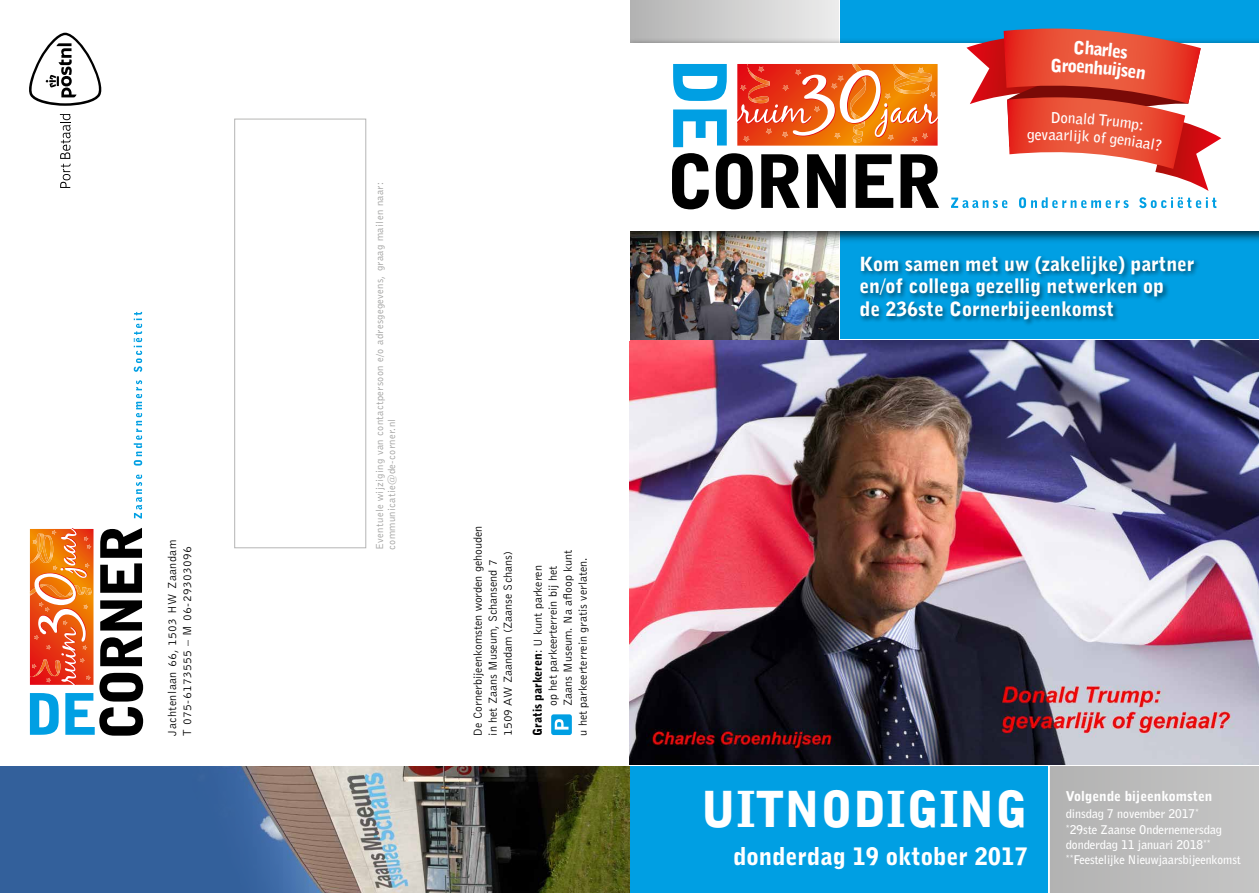
<style>
.page{position:relative;width:1259px;height:893px;background:#fff}
.page>*{position:absolute;margin:0;border:0;box-sizing:border-box;transform-origin:0 0}
.t1{font:900 49.5px "Bell Gothic BT";letter-spacing:.005em;color:#fff}
.t2{font:900 24px "Bell Gothic BT";color:#fff}
.t3{font:900 19.5px/22.5px "Bell Gothic BT";color:#fff}
.t4{font:700 15px "Bell Gothic BT";color:#fff}
.t5{font:900 13.5px "Bell Gothic BT";color:#fff}
.t6{font:12px/15px "Bell Gothic BT";color:#000}
.t7{font:700 12px/15.3px "Bell Gothic BT";color:#fff}
.t8{font:12px/15px "Bell Gothic BT";letter-spacing:.035em;color:#000}
.t9{font:10.5px/12px "Bell Gothic BT";letter-spacing:.035em;color:#9d9d9c}
.s1{font-weight:900}
</style>
<div class="page">
<img style="left:629px;top:341px;width:630px;height:424px">
<div style="left:629px;top:766px;width:419px;height:127px;background:#009fe3"></div>
<div style="left:1050px;top:766px;width:209px;height:127px;background:#bcbcbb"></div>
<div style="left:0;top:766px;width:629px;height:127px;background:#33609b"></div>
<img style="left:222px;top:766px;width:407px;height:127px">
<div style="left:840px;top:0;width:419px;height:43px;background:#009fe3"></div>
<svg style="left:551px;top:714px;width:21px;height:21px"></svg>
<div style="left:840px;top:230px;width:419px;height:109px;background:#009fe3"></div>
<div style="left:629px;top:0;width:209px;height:339px;background:linear-gradient(to right,#b2b2b2,#edecec)"></div>
<img style="left:629px;top:244px;width:209px;height:95px">
<div style="left:858px;top:254px;width:342px;height:72px;background:#000;opacity:.5"></div>
<div style="left:234px;top:119px;width:132px;height:429px;background:#fff;border:1px solid #9d9d9c"></div>
<div style="left:620px;top:38px;width:639px;height:206px;background:#000;opacity:.75"></div>
<div style="left:629px;top:43px;width:630px;height:187px;background:#fff"></div>
<svg style="left:134px;top:475px;width:8px;height:43px"></svg>
<svg style="left:134px;top:380px;width:8px;height:86px"></svg>
<svg style="left:134px;top:312px;width:8px;height:60px"></svg>
<svg style="left:30px;top:528px;width:113px;height:208px"></svg>
<div style="left:578px;top:0;width:51px;height:340px;background:#fff"></div>
<svg style="left:29px;top:33px;width:73px;height:73px"></svg>
<svg style="left:60px;top:114px;width:10px;height:74px"></svg>
<svg style="left:672px;top:153px;width:37px;height:56px"></svg>
<svg style="left:716px;top:153px;width:36px;height:56px"></svg>
<svg style="left:761px;top:154px;width:39px;height:54px"></svg>
<svg style="left:807px;top:154px;width:39px;height:54px"></svg>
<svg style="left:855px;top:154px;width:38px;height:54px"></svg>
<svg style="left:900px;top:154px;width:39px;height:54px"></svg>
<svg style="left:673px;top:64px;width:54px;height:37px"></svg>
<svg style="left:673px;top:109px;width:54px;height:38px"></svg>
<svg style="left:951px;top:198px;width:56px;height:10px"></svg>
<svg style="left:1019px;top:197px;width:109px;height:11px"></svg>
<svg style="left:1139px;top:197px;width:77px;height:11px"></svg>
<svg style="left:737px;top:64px;width:200px;height:82px;background:#ed7132"></svg>
<svg style="left:966px;top:29px;width:255px;height:162px"></svg>
<p class="t8" style="left:164px;top:736px;width:197px;rotate:-90deg">Jachtenlaan 66, 1503 HW Zaandam<br>T 075-6173555 – M 06-29303096</p>
<p class="t9" style="left:373px;top:550px;width:369px;rotate:-90deg">Eventuele wijziging van contactpersoon e/o adresgegevens, graag mailen naar: communicatie@de-corner.nl</p>
<p class="t6" style="left:470px;top:736px;width:211px;rotate:-90deg">De Cornerbijeenkomsten worden gehouden in het Zaans Museum, Schansend 7<br>1509 AW Zaandam (Zaanse Schans)</p>
<p class="t6" style="left:530px;top:706px;width:158px;text-indent:-30px;rotate:-90deg"><span class="s1">Gratis parkeren</span>: U kunt parkeren<br>op het parkeerterrein bij het<br>Zaans Museum. Na afloop kunt</p>
<p class="t6" style="left:575px;top:736px;width:180px;rotate:-90deg">u het parkeerterrein gratis verlaten.</p>
<p class="t4" style="left:1034px;top:125px;width:15px">ev</p>
<h3 class="t3" style="left:859px;top:252px;width:336px">Kom samen met uw (zakelijke) partner en/of collega gezellig netwerken op<br>de 236ste Cornerbijeenkomst</h3>
<h1 class="t1" style="left:700px;top:778px;width:329px">UITNODIGING</h1>
<p class="t5" style="left:1066px;top:788px;width:148px">Volgende bijeenkomsten</p>
<p class="t7" style="left:1066px;top:806px;width:176px">dinsdag 7 november 2017<sup>*<br>*</sup>29ste Zaanse Ondernemersdag donderdag 11 januari 2018<sup>** **</sup>Feestelijke Nieuwjaarsbijeenkomst</p>
<h2 class="t2" style="left:733px;top:841px;width:296px">donderdag 19 oktober 2017</h2>
</div>
